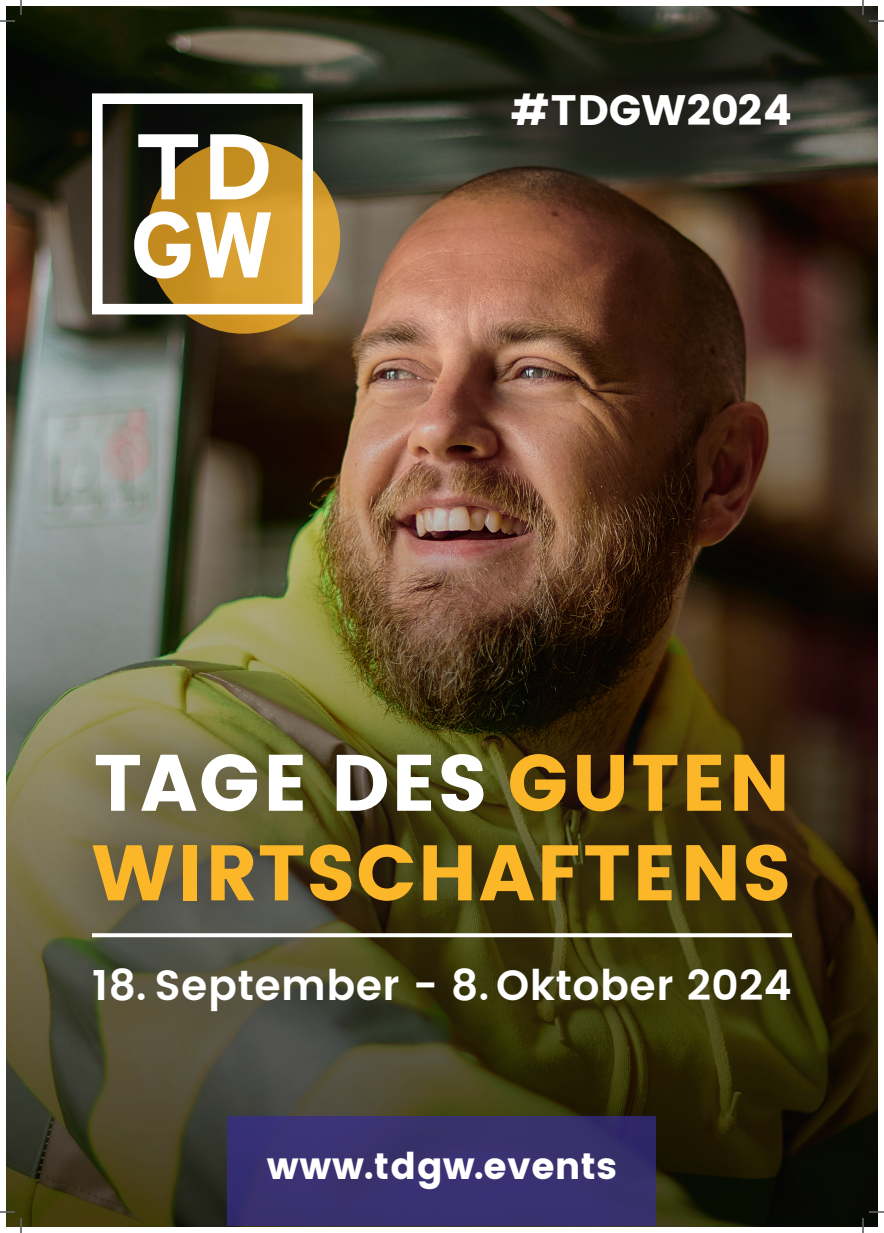
<style>
.page{position:relative;width:884px;height:1233px;background:#fff}
.page>*{position:absolute;margin:0;border:0;box-sizing:border-box;transform-origin:0 0}
.t1{font:79.6px "Poppins";letter-spacing:.02em;color:#fff}
.t2{font:78.4px "Poppins";letter-spacing:.02em;color:#fcb729}
.t3{font:42.6px "Poppins";color:#fff}
.t4{font:600 42.2px "Poppins";letter-spacing:.01em;color:#fff}
.t5{font:36.9px "Poppins";letter-spacing:.02em;color:#fff}
.s1{color:#fcb729}
</style>
<div class="page">
<img style="left:7px;top:22px;width:870px;height:1204px">
<div style="left:427px;top:7px;width:448px;height:205px;background:#231f20;opacity:.75"></div>
<div style="left:7px;top:7px;width:500px;height:494px;background:#231f20;opacity:.75"></div>
<svg style="left:147px;top:140px;width:193px;height:194px;fill:#dda436"></svg>
<svg style="left:92px;top:93px;width:221px;height:221px"></svg>
<svg style="left:138px;top:134px;width:60px;height:65px"></svg>
<svg style="left:210px;top:134px;width:59px;height:65px"></svg>
<svg style="left:134px;top:211px;width:137px;height:67px"></svg>
<div style="left:228px;top:1116px;width:428px;height:110px;background:#393170"></div>
<div style="left:46px;top:703px;width:792px;height:353px;background:#231f20;opacity:.75"></div>
<svg style="left:92px;top:933px;width:700px;height:4px"></svg>
<svg style="left:0;top:1211px;width:15px;height:1px"></svg>
<svg style="left:869px;top:1211px;width:15px;height:1px"></svg>
<svg style="left:0;top:0;width:22px;height:22px"></svg>
<svg style="left:20px;top:1218px;width:2px;height:15px"></svg>
<svg style="left:862px;top:0;width:22px;height:22px"></svg>
<svg style="left:862px;top:1218px;width:2px;height:15px"></svg>
<p class="t3" style="left:511px;top:85px;width:282px">#TDGW2024</p>
<h1 class="t1" style="left:94px;top:736px;width:698px">TAGE DES <span class="s1">GUTEN</span></h1>
<h2 class="t2" style="left:92px;top:827px;width:702px">WIRTSCHAFTENS</h2>
<p class="t4" style="left:92px;top:953px;width:701px">18. September - 8. Oktober 2024</p>
<p class="t5" style="left:267px;top:1144px;width:352px">www.tdgw.events</p>
</div>
